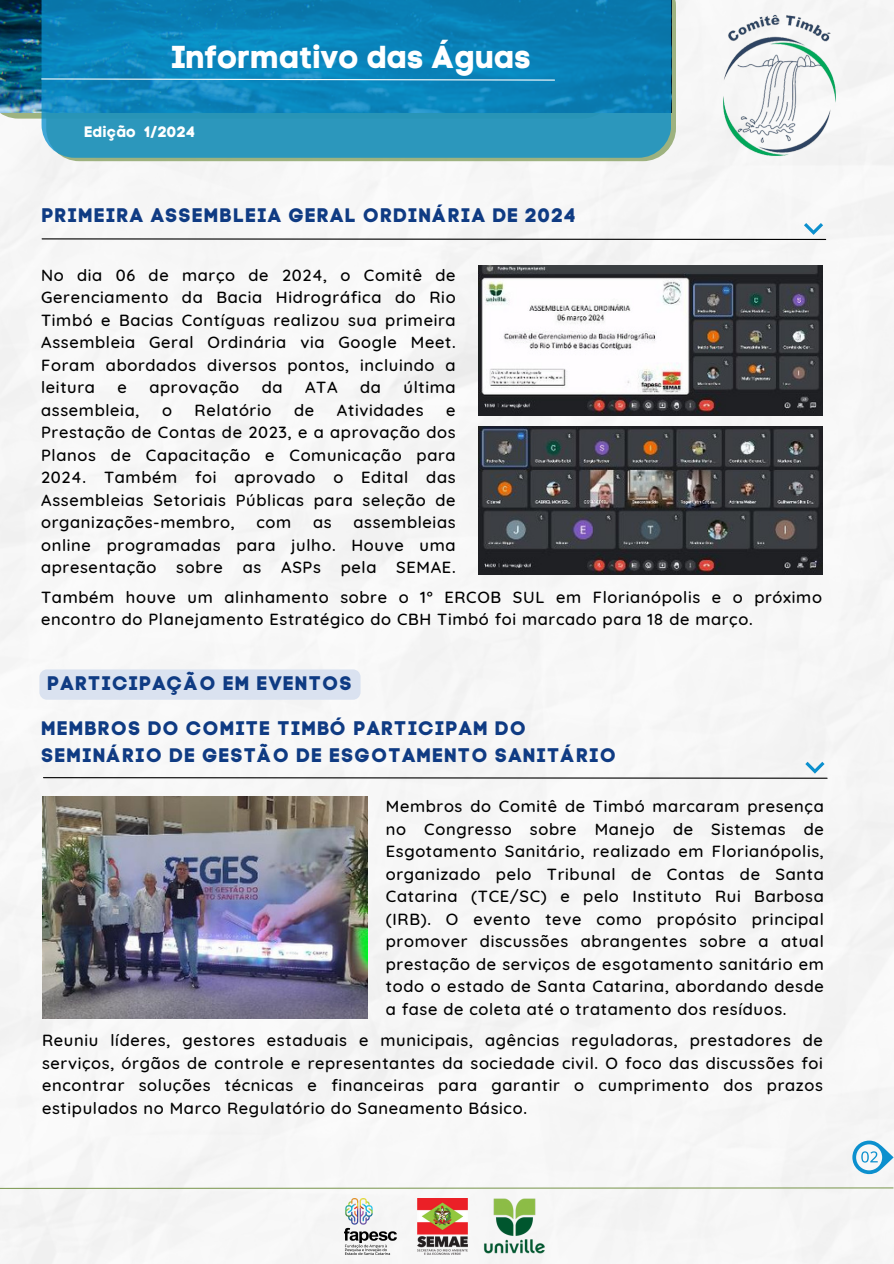
<style>
.page{position:relative;width:894px;height:1264px;background:#fff}
.page>*{position:absolute;margin:0;border:0;box-sizing:border-box;transform-origin:0 0}
.t1{font:31.5px "Code Pro Bold LC";color:#fff}
.t2{font:19.5px/27px "Code Pro Bold LC";letter-spacing:.06em;color:#0f3b83}
.t3{font:500 16.5px/22.5px "Quicksand";letter-spacing:.04em;color:#000;text-align:justify}
.t4{font:15px "Code Pro Bold LC";letter-spacing:.02em;color:#fff}
.s1{color:#fff}
</style>
<div class="page">
<img style="left:0;top:0;width:893px;height:1263px">
<img style="left:478px;top:265px;width:344px;height:150px">
<img style="left:478px;top:426px;width:344px;height:149px">
<svg style="left:0;top:1186px;width:893px;height:3px"></svg>
<img style="left:479px;top:1194px;width:70px;height:63px">
<img style="left:344px;top:1198px;width:52px;height:55px">
<img style="left:417px;top:1198px;width:50px;height:55px">
<img style="left:721px;top:10px;width:116px;height:151px">
<svg style="left:46px;top:0;width:629px;height:161px;background:#9db186"></svg>
<img style="left:0;top:0;width:42px;height:113px">
<svg style="left:42px;top:0;width:629px;height:158px;background:#1588b9"></svg>
<svg style="left:41px;top:78px;width:514px;height:3px;background:#67b2d5"></svg>
<svg style="left:852px;top:1140px;width:41px;height:34px"></svg>
<svg style="left:41px;top:223px;width:785px;height:17px"></svg>
<img style="left:43px;top:796px;width:324px;height:222px">
<svg style="left:42px;top:761px;width:786px;height:18px"></svg>
<div style="left:39px;top:669px;width:321px;height:30px;background:#dae2f0"></div>
<p class="t1" style="left:171px;top:38px;width:361px">Informativo das Águas</p>
<p class="t4" style="left:84px;top:123px;width:112px">Edição 1/2024</p>
<h2 class="t2" style="left:42px;top:202px;width:535px">PRIMEIRA ASSEMBLEIA GERAL ORDINÁRIA DE 2024</h2>
<h2 class="t3" style="left:41px;top:263px;width:416px">No dia 06 de março de 2024, o Comitê de Gerenciamento da Bacia Hidrográfica do Rio Timbó e Bacias Contíguas realizou sua primeira Assembleia Geral Ordinária via Google Meet.<br>Foram abordados diversos pontos, incluindo a leitura</h2>
<h2 class="t3" style="left:117px;top:376px;width:11px">e</h2>
<h2 class="t3" style="left:149px;top:376px;width:91px">aprovação</h2>
<h2 class="t3" style="left:261px;top:376px;width:22px">da</h2>
<h2 class="t3" style="left:305px;top:376px;width:34px">ATA</h2>
<h2 class="t3" style="left:360px;top:376px;width:22px">da</h2>
<h2 class="t3" style="left:403px;top:376px;width:54px">última</h2>
<h2 class="t3" style="left:41px;top:398px;width:100px">assembleia,</h2>
<h2 class="t3" style="left:162px;top:398px;width:11px">o</h2>
<h2 class="t3" style="left:194px;top:398px;width:78px">Relatório</h2>
<h2 class="t3" style="left:294px;top:398px;width:22px">de</h2>
<h2 class="t3" style="left:337px;top:398px;width:88px">Atividades</h2>
<h2 class="t3" style="left:41px;top:398px;width:416px;text-indent:405px">e Prestação de Contas de 2023, e a aprovação dos Planos de Capacitação e Comunicação para 2024. Também foi aprovado o Edital das Assembleias Setoriais Públicas para seleção de organizações-membro,</h2>
<h2 class="t3" style="left:41px;top:511px;width:416px;text-indent:312px">assembleias online programadas para julho. Houve uma apresentação sobre as ASPs pela SEMAE. <span class="s1">...............</span></h2>
<h2 class="t3" style="left:256px;top:511px;width:36px">com</h2>
<h2 class="t3" style="left:313px;top:511px;width:20px">as</h2>
<p class="t3" style="left:41px;top:585px;width:782px">Também houve um alinhamento sobre o 1° ERCOB SUL em Florianópolis e o próximo encontro do Planejamento Estratégico do CBH Timbó foi marcado para 18 de março.</p>
<p class="t2" style="left:47px;top:670px;width:306px">PARTICIPAÇÃO EM EVENTOS</p>
<p class="t2" style="left:41px;top:714px;width:576px">MEMBROS DO COMITE TIMBÓ PARTICIPAM DO<br>SEMINÁRIO DE GESTÃO DE ESGOTAMENTO SANITÁRIO</p>
<p class="t3" style="left:386px;top:794px;width:439px">Membros do Comitê de Timbó marcaram presença no Congresso sobre Manejo de Sistemas de Esgotamento Sanitário, realizado em Florianópolis, organizado pelo Tribunal de Contas de Santa Catarina (TCE/SC) e pelo Instituto Rui Barbosa (IRB). O evento teve como propósito principal promover discussões abrangentes sobre a atual prestação de serviços de esgotamento sanitário em todo o estado de Santa Catarina, abordando desde a fase de coleta até o tratamento dos resíduos.</p>
<p class="t3" style="left:42px;top:1028px;width:782px">Reuniu líderes, gestores estaduais e municipais, agências reguladoras, prestadores de serviços, órgãos de controle e representantes da sociedade civil. O foco das discussões foi encontrar soluções técnicas e financeiras para garantir o cumprimento dos prazos estipulados no Marco Regulatório do Saneamento Básico.</p>
</div>
